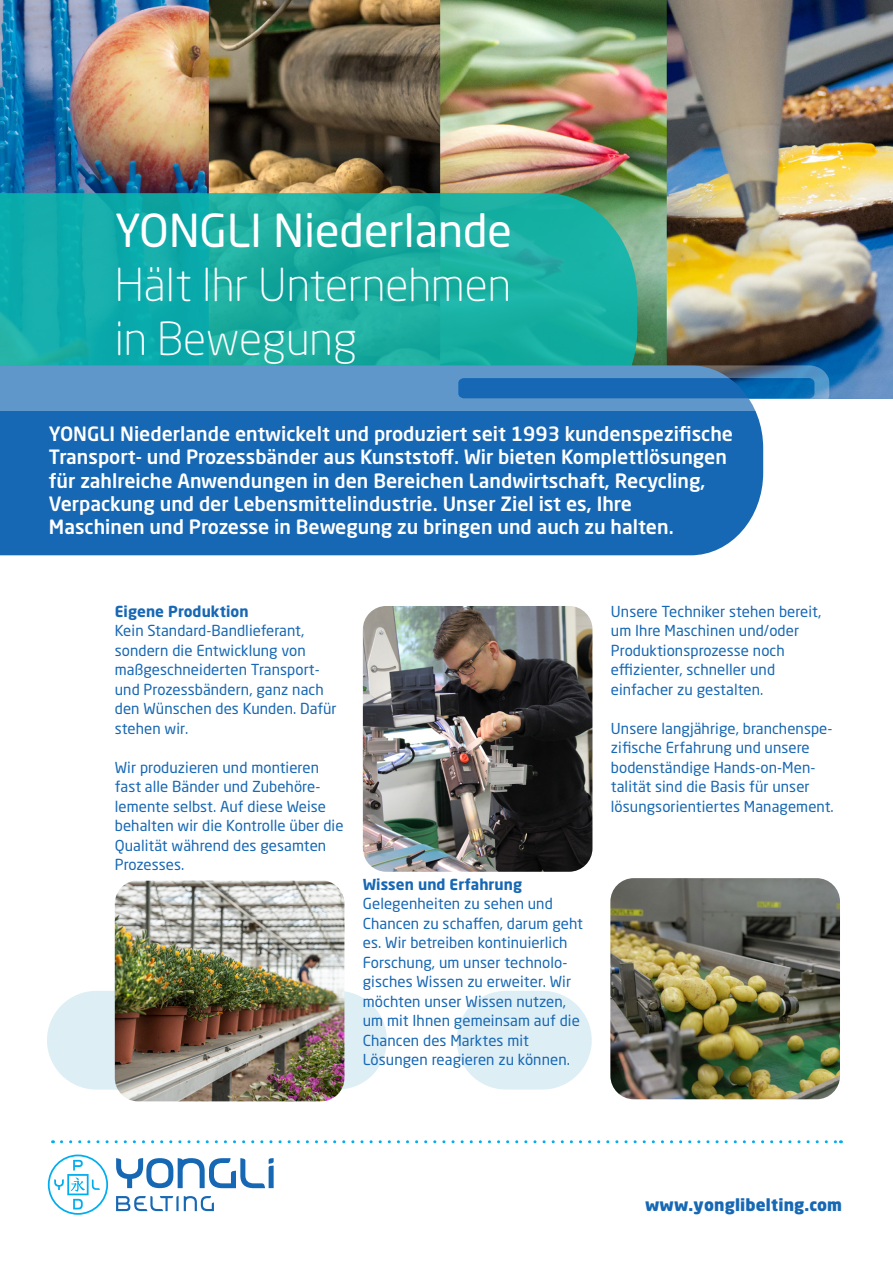
<style>
.page{position:relative;width:893px;height:1263px;background:#fff}
.page>*{position:absolute;margin:0;border:0;box-sizing:border-box;transform-origin:0 0}
.Cover-TITLE2{font:300 45px/54px "Neo Sans W1 G";color:#fff;text-align:justify}
.t1{font:500 19.5px/23.4px "Neo Sans W1 G";color:#fff}
.Footer-URL-DARK-BLUE{font:900 16.5px "Neo Sans W1 G";letter-spacing:.01em;color:#1768b4}
.t2{font:15px/19.5px "Neo Sans W1 G";letter-spacing:.005em;color:#1768b4}
.t3{font:700 15px "Neo Sans W1 G";letter-spacing:.005em;color:#1768b4}
.s1{font-weight:400}
</style>
<div class="page">
<svg style="left:61px;top:1140px;width:780px;height:3px"></svg>
<div style="left:47px;top:991px;width:135px;height:98px;background:#deeef5;border-radius:49px"></div>
<div style="left:252px;top:991px;width:135px;height:98px;background:#deeef5;border-radius:49px"></div>
<div style="left:457px;top:991px;width:135px;height:98px;background:#deeef5;border-radius:49px"></div>
<img style="left:610px;top:878px;width:230px;height:221px">
<img style="left:115px;top:881px;width:229px;height:220px">
<img style="left:363px;top:606px;width:229px;height:266px">
<img style="left:0;top:0;width:893px;height:398px">
<svg style="left:0;top:193px;width:637px;height:172px;background:#18ada3"></svg>
<div style="left:0;top:411px;width:763px;height:144px;background:#1768b4"></div>
<svg style="left:0;top:365px;width:829px;height:46px;background:#538fc5"></svg>
<svg style="left:116px;top:1158px;width:158px;height:30px"></svg>
<svg style="left:116px;top:1196px;width:98px;height:15px"></svg>
<svg style="left:48px;top:1154px;width:60px;height:61px"></svg>
<p class="Cover-TITLE2" style="left:115px;top:203px;width:399px"><span class="s1">YONGLI Niederlande </span>Hält Ihr Unternehmen in Bewegung</p>
<p class="t1" style="left:49px;top:421px;width:686px">YONGLI Niederlande entwickelt und produziert seit 1993 kundenspezifische Transport- und Prozessbänder aus Kunststoff. Wir bieten Komplettlösungen für zahlreiche Anwendungen in den Bereichen Landwirtschaft, Recycling, Verpackung und der Lebensmittelindustrie. Unser Ziel ist es, Ihre<br>Maschinen und Prozesse in Bewegung zu bringen und auch zu halten.</p>
<p class="t3" style="left:115px;top:601px;width:135px">Eigene Produktion</p>
<p class="t2" style="left:115px;top:621px;width:223px">Kein Standard-Bandlieferant, sondern die Entwicklung von maßgeschneiderten Transport&shy;und Prozessbändern, ganz nach den Wünschen des Kunden. Dafür stehen wir.</p>
<p class="t2" style="left:115px;top:757px;width:230px">Wir produzieren und montieren fast alle Bänder und Zubehöre&shy;lemente selbst. Auf diese Weise behalten wir die Kontrolle über die<br>Qualität während des gesamten<br>Prozesses.</p>
<p class="t3" style="left:363px;top:874px;width:161px">Wissen und Erfahrung</p>
<p class="t2" style="left:363px;top:894px;width:222px">Gelegenheiten zu sehen und<br>Chancen zu schaffen, darum geht es. Wir betreiben kontinuierlich<br>Forschung, um unser technolo&shy;gisches Wissen zu erweiter. Wir möchten unser Wissen nutzen, um mit Ihnen gemeinsam auf die<br>Chancen des Marktes mit<br>Lösungen reagieren zu können.</p>
<p class="t2" style="left:611px;top:601px;width:212px">Unsere Techniker stehen bereit, um Ihre Maschinen und/oder<br>Produktionsprozesse noch effizienter, schneller und einfacher zu gestalten.</p>
<p class="t2" style="left:611px;top:718px;width:224px">Unsere langjährige, branchenspe&shy;zifische Erfahrung und unsere bodenständige Hands-on-Men&shy;talität sind die Basis für unser lösungsorientiertes Management.</p>
<p class="Footer-URL-DARK-BLUE" style="left:645px;top:1194px;width:199px">www.yonglibelting.com</p>
</div>
